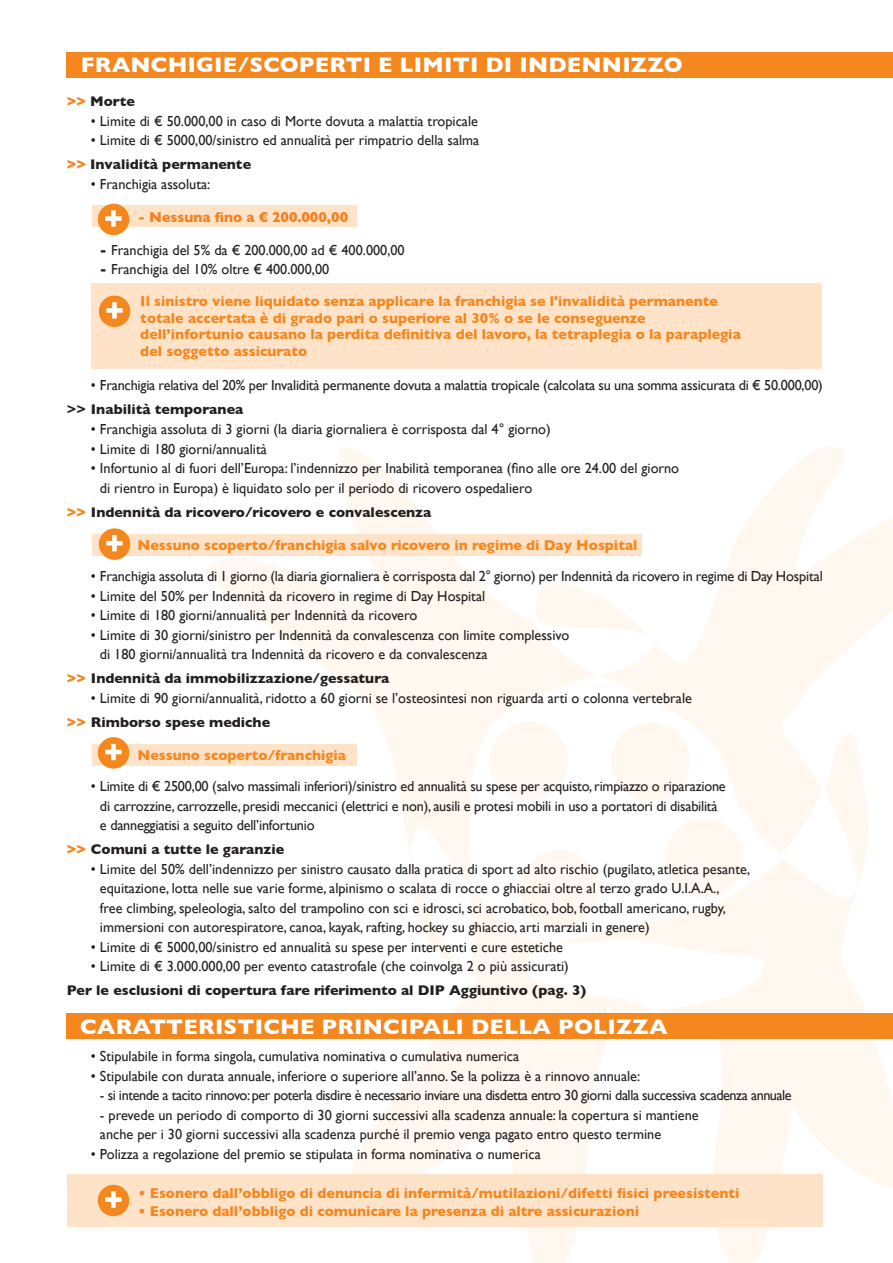
<style>
.page{position:relative;width:893px;height:1263px;background:#fff}
.page>*{position:absolute;margin:0;border:0;box-sizing:border-box;transform-origin:0 0}
.t1{font:700 21.3px "Gill Sans";letter-spacing:.01em;color:#fff;scale:1.04 1}
.t2{font:14.55px "Gill Sans";color:#231f20}
.t3{font:700 14.55px/16.5px "Gill Sans";color:#f5871f}
.t4{font:14.55px "Gill Sans";letter-spacing:-.03em;color:#231f20}
.t5{font:700 14.55px "Gill Sans";color:#f48020}
.t6{font:700 14.25px "Gill Sans";color:#231f20}
.s1{font-weight:800;color:#f5871f}
.s2{color:#f5871f}
.s3{font-weight:700}
</style>
<div class="page">
<svg style="left:655px;top:854px;width:238px;height:409px;fill:#fef8f0"></svg>
<svg style="left:207px;top:447px;width:389px;height:440px"></svg>
<svg style="left:410px;top:854px;width:51px;height:33px"></svg>
<svg style="left:344px;top:887px;width:311px;height:376px"></svg>
<svg style="left:535px;top:447px;width:358px;height:407px"></svg>
<svg style="left:606px;top:717px;width:89px;height:89px"></svg>
<svg style="left:660px;top:813px;width:89px;height:89px"></svg>
<div style="left:489px;top:722px;width:79px;height:78px;background:#fef8f0;border-radius:50%"></div>
<div style="left:67px;top:1175px;width:756px;height:52px;background:#fee3c9"></div>
<div style="left:92px;top:205px;width:265px;height:21px;background:#fee3c9"></div>
<div style="left:67px;top:52px;width:826px;height:25px;background:#f5871f"></div>
<div style="left:98px;top:204px;width:31px;height:31px;background:#f5871f;border-radius:50%"></div>
<svg style="left:105px;top:210px;width:17px;height:17px"></svg>
<div style="left:91px;top:284px;width:731px;height:85px;background:#fee3c9"></div>
<div style="left:99px;top:296px;width:31px;height:31px;background:#f5871f;border-radius:50%"></div>
<svg style="left:106px;top:302px;width:17px;height:17px"></svg>
<div style="left:92px;top:534px;width:550px;height:22px;background:#fee3c9"></div>
<div style="left:99px;top:528px;width:31px;height:32px;background:#f5871f;border-radius:50%"></div>
<svg style="left:106px;top:535px;width:17px;height:16px"></svg>
<div style="left:92px;top:744px;width:265px;height:22px;background:#fee3c9"></div>
<div style="left:98px;top:737px;width:31px;height:32px;background:#f5871f;border-radius:50%"></div>
<svg style="left:105px;top:744px;width:17px;height:16px"></svg>
<div style="left:67px;top:1013px;width:826px;height:26px;background:#f5871f"></div>
<div style="left:98px;top:1185px;width:31px;height:31px;background:#f5871f;border-radius:50%"></div>
<svg style="left:105px;top:1191px;width:17px;height:17px"></svg>
<p class="t1" style="left:81px;top:47px;width:580px">FRANCHIGIE/SCOPERTI E LIMITI DI INDENNIZZO</p>
<p class="t6" style="left:67px;top:90px;width:70px"><span class="s1">&gt;&gt;</span> Morte</p>
<p class="t2" style="left:91px;top:112px;width:388px">• Limite di € 50.000,00 in caso di Morte dovuta a malattia tropicale</p>
<p class="t2" style="left:91px;top:132px;width:390px">• Limite di € 5000,00/sinistro ed annualità per rimpatrio della salma</p>
<p class="t6" style="left:67px;top:153px;width:186px"><span class="s1">&gt;&gt;</span> Invalidità permanente</p>
<p class="t2" style="left:91px;top:175px;width:121px">• Franchigia assoluta:</p>
<p class="t5" style="left:138px;top:205px;width:212px"><span class="s2">-</span> Nessuna fino a € 200.000,00</p>
<p class="t2" style="left:100px;top:241px;width:306px"><span class="s3">-</span> Franchigia del 5% da € 200.000,00 ad € 400.000,00</p>
<p class="t2" style="left:100px;top:261px;width:231px"><span class="s3">-</span> Franchigia del 10% oltre € 400.000,00</p>
<p class="t3" style="left:140px;top:293px;width:579px">Il sinistro viene liquidato senza applicare la franchigia se l'invalidità permanente totale accertata è di grado pari o superiore al 30% o se le conseguenze</p>
<p class="t3" style="left:140px;top:326px;width:602px">dell’infortunio causano la perdita definitiva del lavoro, la tetraplegia o la paraplegia del soggetto assicurato</p>
<p class="t2" style="left:91px;top:377px;width:733px">• Franchigia relativa del 20% per Invalidità permanente dovuta a malattia tropicale (calcolata su una somma assicurata di € 50.000,00)</p>
<p class="t6" style="left:67px;top:398px;width:178px">&gt;&gt; Inabilità temporanea</p>
<p class="t2" style="left:91px;top:420px;width:461px">• Franchigia assoluta di 3 giorni (la diaria giornaliera è corrisposta dal 4° giorno)</p>
<p class="t2" style="left:91px;top:440px;width:177px">• Limite di 180 giorni/annualità</p>
<p class="t2" style="left:91px;top:459px;width:590px">• Infortunio al di fuori dell’Europa: l’indennizzo per Inabilità temporanea (fino alle ore 24.00 del giorno</p>
<p class="t2" style="left:100px;top:479px;width:434px">di rientro in Europa) è liquidato solo per il periodo di ricovero ospedaliero</p>
<p class="t6" style="left:67px;top:500px;width:366px"><span class="s1">&gt;&gt;</span> Indennità da ricovero/ricovero e convalescenza</p>
<p class="t3" style="left:138px;top:536px;width:501px">Nessuno scoperto/franchigia salvo ricovero in regime di Day Hospital</p>
<p class="t2" style="left:91px;top:567px;width:733px">• Franchigia assoluta di 1 giorno (la diaria giornaliera è corrisposta dal 2° giorno) per Indennità da ricovero in regime di Day Hospital</p>
<p class="t2" style="left:91px;top:587px;width:396px">• Limite del 50% per Indennità da ricovero in regime di Day Hospital</p>
<p class="t2" style="left:91px;top:606px;width:328px">• Limite di 180 giorni/annualità per Indennità da ricovero</p>
<p class="t2" style="left:91px;top:626px;width:480px">• Limite di 30 giorni/sinistro per Indennità da convalescenza con limite complessivo</p>
<p class="t2" style="left:100px;top:645px;width:389px">di 180 giorni/annualità tra Indennità da ricovero e da convalescenza</p>
<p class="t6" style="left:67px;top:667px;width:324px"><span class="s1">&gt;&gt;</span> Indennità da immobilizzazione/gessatura</p>
<p class="t2" style="left:91px;top:689px;width:602px">• Limite di 90 giorni/annualità, ridotto a 60 giorni se l’osteosintesi non riguarda arti o colonna vertebrale</p>
<p class="t6" style="left:67px;top:710px;width:205px"><span class="s1">&gt;&gt;</span> Rimborso spese mediche</p>
<p class="t3" style="left:138px;top:746px;width:210px">Nessuno scoperto/franchigia</p>
<p class="t2" style="left:91px;top:777px;width:636px">• Limite di € 2500,00 (salvo massimali inferiori)/sinistro ed annualità su spese per acquisto, rimpiazzo o riparazione</p>
<p class="t2" style="left:100px;top:797px;width:619px">di carrozzine, carrozzelle, presidi meccanici (elettrici e non), ausili e protesi mobili in uso a portatori di disabilità</p>
<p class="t2" style="left:100px;top:816px;width:216px">e danneggiatisi a seguito dell’infortunio</p>
<p class="t6" style="left:67px;top:838px;width:219px"><span class="s1">&gt;&gt;</span> Comuni a tutte le garanzie</p>
<p class="t2" style="left:91px;top:860px;width:661px">• Limite del 50% dell’indennizzo per sinistro causato dalla pratica di sport ad alto rischio (pugilato, atletica pesante,</p>
<p class="t2" style="left:100px;top:879px;width:621px">equitazione, lotta nelle sue varie forme, alpinismo o scalata di rocce o ghiacciai oltre al terzo grado U.I.A.A.,</p>
<p class="t2" style="left:100px;top:899px;width:628px">free climbing, speleologia, salto del trampolino con sci e idrosci, sci acrobatico, bob, football americano, rugby,</p>
<p class="t2" style="left:100px;top:918px;width:551px">immersioni con autorespiratore, canoa, kayak, rafting, hockey su ghiaccio, arti marziali in genere)</p>
<p class="t2" style="left:91px;top:938px;width:473px">• Limite di € 5000,00/sinistro ed annualità su spese per interventi e cure estetiche</p>
<p class="t2" style="left:91px;top:957px;width:479px">• Limite di € 3.000.000,00 per evento catastrofale (che coinvolga 2 o più assicurati)</p>
<p class="t6" style="left:67px;top:979px;width:521px">Per le esclusioni di copertura fare riferimento al DIP Aggiuntivo (pag. 3)</p>
<p class="t1" style="left:80px;top:1010px;width:566px">CARATTERISTICHE PRINCIPALI DELLA POLIZZA</p>
<p class="t2" style="left:91px;top:1047px;width:430px">• Stipulabile in forma singola, cumulativa nominativa o cumulativa numerica</p>
<p class="t2" style="left:91px;top:1067px;width:551px">• Stipulabile con durata annuale, inferiore o superiore all’anno. Se la polizza è a rinnovo annuale:</p>
<p class="t4" style="left:100px;top:1086px;width:693px">- si intende a tacito rinnovo: per poterla disdire è necessario inviare una disdetta entro 30 giorni dalla successiva scadenza annuale</p>
<p class="t2" style="left:100px;top:1106px;width:600px">- prevede un periodo di comporto di 30 giorni successivi alla scadenza annuale: la copertura si mantiene</p>
<p class="t2" style="left:100px;top:1125px;width:563px">anche per i 30 giorni successivi alla scadenza purché il premio venga pagato entro questo termine</p>
<p class="t2" style="left:91px;top:1145px;width:451px">• Polizza a regolazione del premio se stipulata in forma nominativa o numerica</p>
<p class="t3" style="left:138px;top:1184px;width:603px">• Esonero dall’obbligo di denuncia di infermità/mutilazioni/difetti fisici preesistenti</p>
<p class="t3" style="left:138px;top:1202px;width:502px">• Esonero dall’obbligo di comunicare la presenza di altre assicurazioni</p>
</div>
